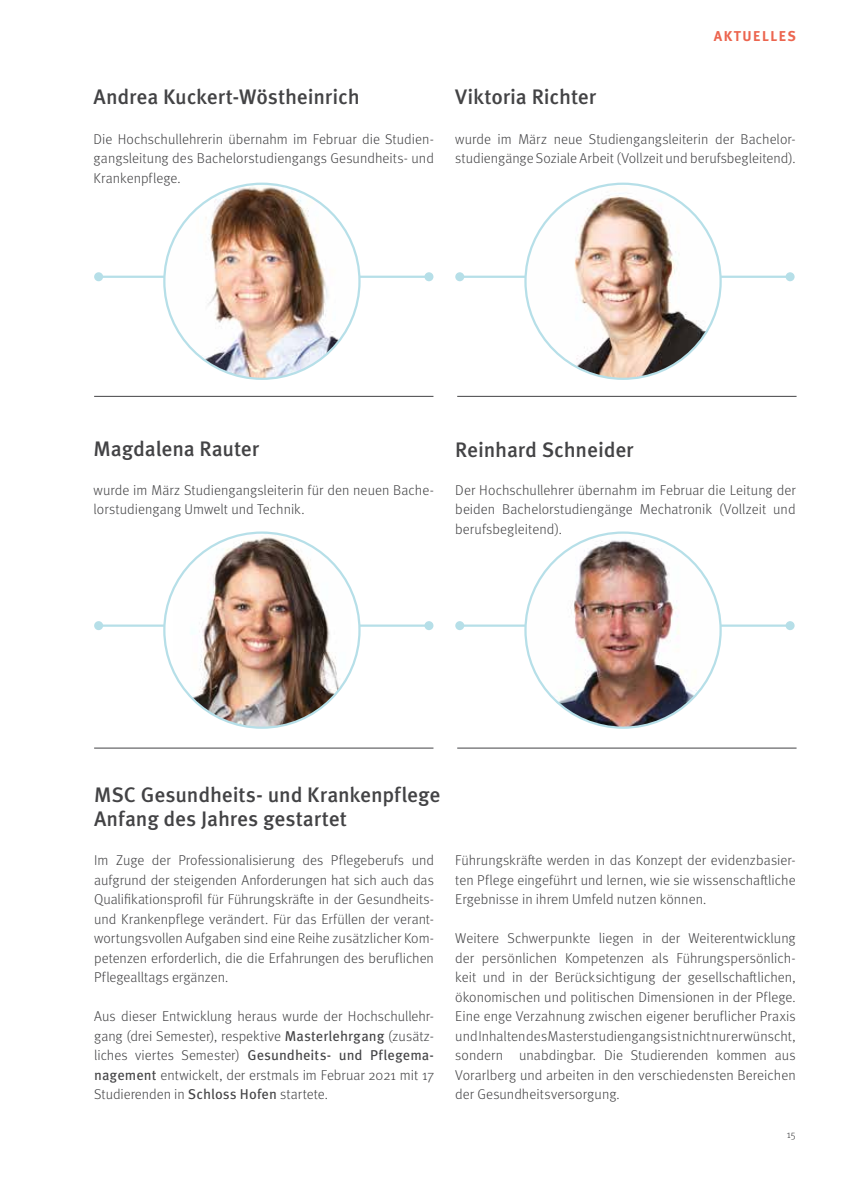
<style>
.page{position:relative;width:851px;height:1191px;background:#fff}
.page>*{position:absolute;margin:0;border:0;box-sizing:border-box;transform-origin:0 0}
.t1{font:500 21px/24px "Meta OT";letter-spacing:-.005em;color:#434345}
.t2{font:300 14.25px/19.5px "Meta OT";letter-spacing:.005em;color:#434345;text-align:justify}
.t3{font:700 14.25px "Meta OT";letter-spacing:.11em;color:#ec654f}
.t4{font:300 10.5px "Meta OT";color:#434345}
.s1{font-weight:400}
</style>
<div class="page">
<hr style="left:459px;top:276px;width:331px;height:2px;background:#b6dfe8">
<div style="left:785px;top:272px;width:9px;height:9px;background:#b6dfe8;border-radius:50%"></div>
<div style="left:455px;top:272px;width:9px;height:9px;background:#b6dfe8;border-radius:50%"></div>
<img style="left:525px;top:184px;width:195px;height:195px;border-radius:98px">
<hr style="left:459px;top:624px;width:331px;height:3px;background:#b6dfe8">
<div style="left:785px;top:621px;width:9px;height:9px;background:#b6dfe8;border-radius:50%"></div>
<div style="left:455px;top:621px;width:9px;height:9px;background:#b6dfe8;border-radius:50%"></div>
<img style="left:525px;top:532px;width:195px;height:195px;border-radius:97px">
<hr style="left:99px;top:276px;width:330px;height:2px;background:#b6dfe8">
<div style="left:424px;top:272px;width:9px;height:9px;background:#b6dfe8;border-radius:50%"></div>
<div style="left:94px;top:272px;width:9px;height:9px;background:#b6dfe8;border-radius:50%"></div>
<img style="left:164px;top:184px;width:195px;height:195px;border-radius:97px">
<hr style="left:99px;top:624px;width:330px;height:3px;background:#b6dfe8">
<div style="left:424px;top:621px;width:9px;height:9px;background:#b6dfe8;border-radius:50%"></div>
<div style="left:94px;top:621px;width:9px;height:9px;background:#b6dfe8;border-radius:50%"></div>
<svg style="left:164px;top:532px;width:195px;height:195px"></svg>
<img style="left:173px;top:534px;width:178px;height:193px">
<hr style="left:94px;top:748px;width:339px;height:1px;background:#434345">
<hr style="left:94px;top:396px;width:339px;height:1px;background:#434345">
<hr style="left:457px;top:748px;width:339px;height:1px;background:#434345">
<hr style="left:457px;top:396px;width:339px;height:1px;background:#434345">
<h1 class="t1" style="left:94px;top:85px;width:268px">Andrea Kuckert-Wöstheinrich</h1>
<p class="t2" style="left:94px;top:129px;width:342px">Die Hochschullehrerin übernahm im Februar die Studien&shy;gangsleitung des Bachelorstudiengangs Gesundheits- und Krankenpflege.</p>
<p class="t3" style="left:713px;top:27px;width:84px">AKTUELLES</p>
<h1 class="t1" style="left:455px;top:85px;width:142px">Viktoria Richter</h1>
<p class="t2" style="left:455px;top:129px;width:342px">wurde im März neue Studiengangsleiterin der Bachelor&shy;studiengänge Soziale Arbeit (Vollzeit und berufsbegleitend).</p>
<h1 class="t1" style="left:94px;top:437px;width:167px">Magdalena Rauter</h1>
<p class="t2" style="left:94px;top:480px;width:342px">wurde im März Studiengangsleiterin für den neuen Bache&shy;lorstudiengang Umwelt und Technik.</p>
<h1 class="t1" style="left:455px;top:437px;width:180px">Reinhard Schneider</h1>
<p class="t2" style="left:455px;top:480px;width:342px">Der Hochschullehrer übernahm im Februar die Leitung der beiden Bachelorstudiengänge Mechatronik (Vollzeit und berufsbegleitend).</p>
<h1 class="t1" style="left:94px;top:782px;width:348px">MSC Gesundheits- und Krankenpflege<br>Anfang des Jahres gestartet</h1>
<p class="t2" style="left:94px;top:851px;width:341px">Im Zuge der Professionalisierung des Pflegeberufs und aufgrund der steigenden Anforderungen hat sich auch das Qualifikationsprofil für Führungskräfte in der Gesundheits&shy;und Krankenpflege verändert. Für das Erfüllen der verant&shy;wortungsvollen Aufgaben sind eine Reihe zusätzlicher Kom&shy;petenzen erforderlich, die die Erfahrungen des beruflichen Pflegealltags ergänzen.</p>
<p class="t2" style="left:94px;top:1007px;width:341px">Aus dieser Entwicklung heraus wurde der Hochschullehr&shy;gang (drei Semester), respektive <span class="s1">Masterlehrgang</span> (zusätz&shy;liches viertes Semester) <span class="s1">Gesundheits- und Pflegema&shy;nagement</span> entwickelt, der erstmals im Februar 2021 mit 17<br>Studierenden in <span class="s1">Schloss Hofen</span> startete.</p>
<p class="t2" style="left:455px;top:851px;width:342px">Führungskräfte werden in das Konzept der evidenzbasier&shy;ten Pflege eingeführt und lernen, wie sie wissenschaftliche Ergebnisse in ihrem Umfeld nutzen können.</p>
<p class="t2" style="left:455px;top:929px;width:342px">Weitere Schwerpunkte liegen in der Weiterentwicklung der persönlichen Kompetenzen als Führungspersönlich&shy;keit und in der Berücksichtigung der gesellschaftlichen, ökonomischen und politischen Dimensionen in der Pflege.<br>Eine enge Verzahnung zwischen eigener beruflicher Praxis und Inhalten des Masterstudiengangs ist nicht nur erwünscht, sondern unabdingbar. Die Studierenden kommen aus Vorarlberg und arbeiten in den verschiedensten Bereichen der Gesundheitsversorgung.</p>
<p class="t4" style="left:786px;top:1128px;width:10px">15</p>
</div>
